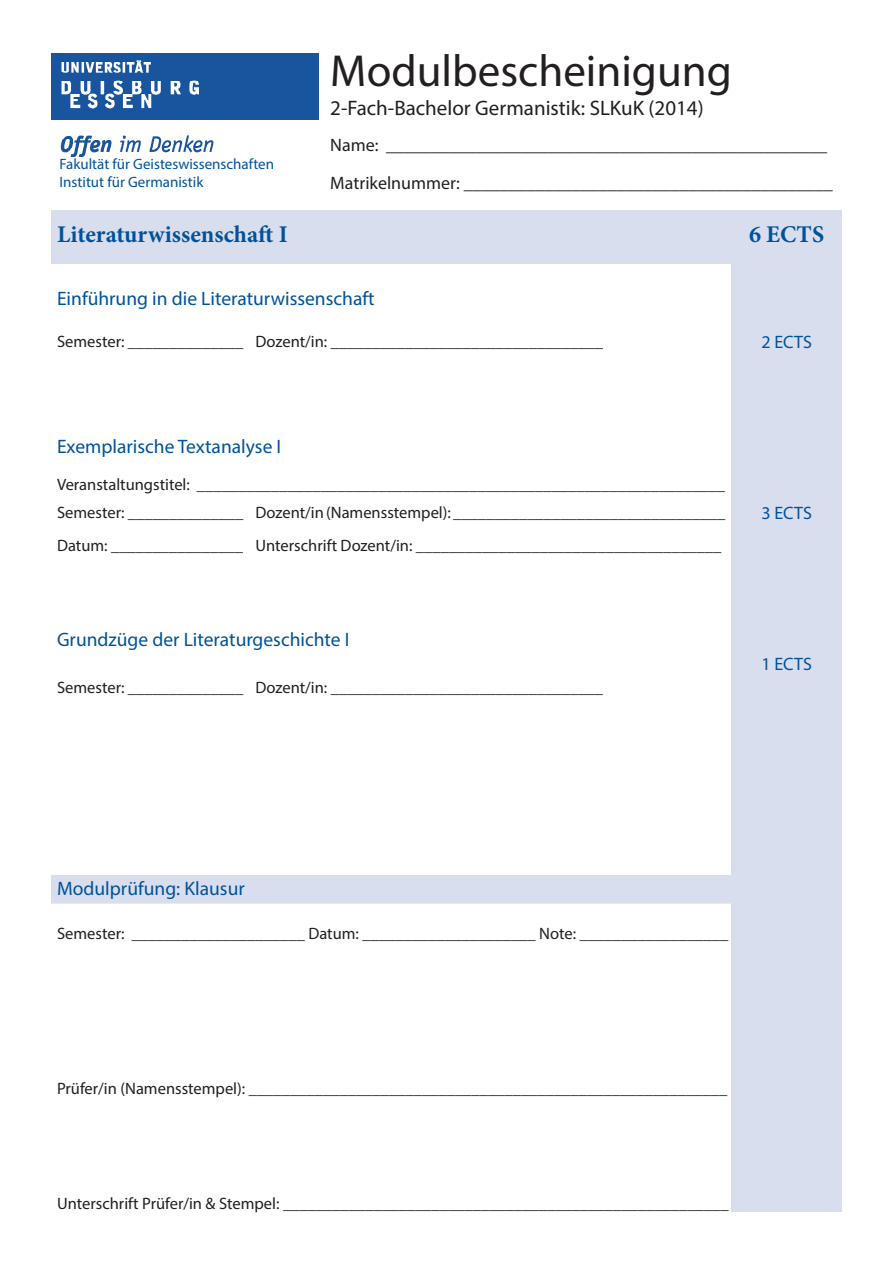
<style>
.page{position:relative;width:893px;height:1263px;background:#fff}
.page>*{position:absolute;margin:0;border:0;box-sizing:border-box;transform-origin:0 0}
.t1{font:45px "Myriad Pro";color:#231f20}
.t2{font:700 24px "Minion Pro";color:#01529a}
.t3{font:21px "Myriad Pro";color:#231f20}
.t4{font:19.5px "Myriad Pro";color:#01529a}
.t5{font:18px "Myriad Pro";color:#231f20}
.t6{font:18px "Myriad Pro";color:#01529a}
.t7{font:16.5px "Myriad Pro";color:#231f20}
.t8{font:15px/18px "Myriad Pro";color:#01529a}
</style>
<div class="page">
<div style="left:731px;top:210px;width:111px;height:1002px;background:#d8deee"></div>
<div style="left:51px;top:210px;width:791px;height:54px;background:#d8deee"></div>
<img style="left:51px;top:53px;width:268px;height:104px">
<div style="left:51px;top:875px;width:680px;height:29px;background:#d8deee"></div>
<p class="t8" style="left:60px;top:155px;width:216px">Fakultät für Geisteswissenschaften<br>Institut für Germanistik</p>
<p class="t1" style="left:330px;top:43px;width:403px">Modulbescheinigung</p>
<p class="t3" style="left:330px;top:95px;width:375px">2-Fach-Bachelor Germanistik: SLKuK (2014)</p>
<p class="t5" style="left:330px;top:134px;width:498px">Name: _________________________________________________</p>
<p class="t5" style="left:330px;top:172px;width:504px">Matrikelnummer: _________________________________________</p>
<p class="t2" style="left:57px;top:218px;width:232px">Literaturwissenschaft I</p>
<p class="t2" style="left:749px;top:218px;width:77px">6 ECTS</p>
<p class="t4" style="left:57px;top:286px;width:319px">Einführung in die Literaturwissenschaft</p>
<p class="t7" style="left:57px;top:332px;width:188px">Semester: ______________</p>
<p class="t7" style="left:255px;top:332px;width:349px">Dozent/in: _________________________________</p>
<p class="t6" style="left:761px;top:331px;width:52px">2 ECTS</p>
<p class="t4" style="left:57px;top:434px;width:226px">Exemplarische Textanalyse I</p>
<p class="t7" style="left:57px;top:474px;width:669px">Veranstaltungstitel: ________________________________________________________________</p>
<p class="t7" style="left:57px;top:502px;width:188px">Semester: ______________</p>
<p class="t7" style="left:255px;top:502px;width:471px">Dozent/in (Namensstempel): _________________________________</p>
<p class="t6" style="left:761px;top:501px;width:52px">3 ECTS</p>
<p class="t7" style="left:57px;top:536px;width:188px">Datum: ________________</p>
<p class="t7" style="left:255px;top:536px;width:467px">Unterschrift Dozent/in: _____________________________________</p>
<p class="t4" style="left:57px;top:627px;width:294px">Grundzüge der Literaturgeschichte I</p>
<p class="t7" style="left:57px;top:678px;width:188px">Semester: ______________</p>
<p class="t7" style="left:255px;top:678px;width:349px">Dozent/in: _________________________________</p>
<p class="t6" style="left:761px;top:653px;width:52px">1 ECTS</p>
<p class="t4" style="left:57px;top:876px;width:189px">Modulprüfung: Klausur</p>
<p class="t7" style="left:57px;top:924px;width:673px">Semester: _____________________ Datum: _____________________ Note: __________________</p>
<p class="t7" style="left:57px;top:1078px;width:672px">Prüfer/in (Namensstempel): __________________________________________________________</p>
<p class="t7" style="left:57px;top:1193px;width:673px">Unterschrift Prüfer/in &amp; Stempel: ______________________________________________________</p>
</div>
